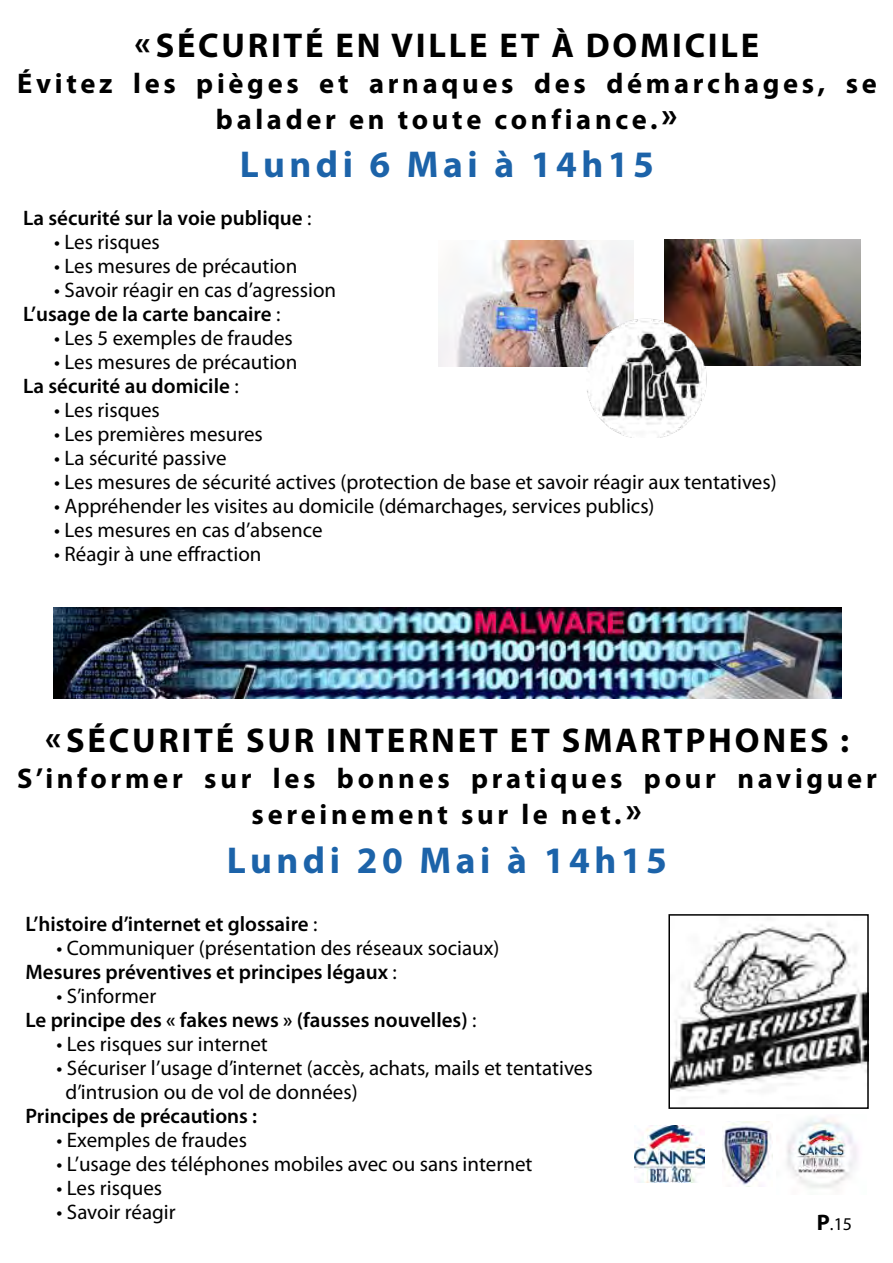
<style>
.page{position:relative;width:893px;height:1263px;background:#fff}
.page>*{position:absolute;margin:0;border:0;box-sizing:border-box;transform-origin:0 0}
.t1{font:700 37.5px "Myriad Pro";letter-spacing:.12em;color:#1c63a9}
.t2{font:700 34.5px "Myriad Pro";letter-spacing:.08em;color:#000}
.t3{font:700 28.5px/36px "Myriad Pro";letter-spacing:.13em;color:#000;text-align:center}
.t4{font:21px/24px "Myriad Pro";color:#000}
.t5{font:600 21px/24px "Myriad Pro";color:#000}
.t6{font:18px "Myriad Pro";color:#000}
.s1{font-size:34.5px}
.s2{font-weight:400}
.s3{font-weight:600}
.s4{font-weight:700;font-size:22.5px}
</style>
<div class="page">
<img style="left:634px;top:1126px;width:70px;height:56px">
<img style="left:787px;top:1118px;width:71px;height:70px">
<img style="left:722px;top:1122px;width:50px;height:63px">
<img style="left:54px;top:607px;width:787px;height:91px">
<img style="left:665px;top:239px;width:195px;height:127px">
<img style="left:438px;top:240px;width:196px;height:127px">
<img style="left:586px;top:312px;width:128px;height:125px">
<img style="left:671px;top:922px;width:195px;height:171px">
<div style="left:668px;top:914px;width:201px;height:195px;border:2px solid #000"></div>
<h2 class="t2" style="left:134px;top:23px;width:626px">«SÉCURITÉ EN VILLE ET À DOMICILE</h2>
<h3 class="t3" style="left:17px;top:65px;width:861px">Évitez les pièges et arnaques des démarchages, se balader en toute confiance.<span class="s1">»</span></h3>
<h1 class="t1" style="left:240px;top:140px;width:416px">Lundi 6 Mai à 14h15</h1>
<p class="t5" style="left:23px;top:206px;width:290px">La sécurité sur la voie publique <span class="s2">:</span></p>
<p class="t4" style="left:54px;top:230px;width:107px">• Les risques</p>
<p class="t4" style="left:54px;top:254px;width:245px">• Les mesures de précaution</p>
<p class="t4" style="left:23px;top:278px;width:315px;text-indent:31px">• Savoir réagir en cas d’agression<br><span class="s3">L’usage de la carte bancaire</span> :</p>
<p class="t4" style="left:54px;top:326px;width:240px">• Les 5 exemples de fraudes</p>
<p class="t4" style="left:23px;top:350px;width:276px;text-indent:31px">• Les mesures de précaution<br><span class="s3">La sécurité au domicile</span> :</p>
<p class="t4" style="left:54px;top:398px;width:107px">• Les risques</p>
<p class="t4" style="left:54px;top:422px;width:210px">• Les premières mesures</p>
<p class="t4" style="left:54px;top:446px;width:174px">• La sécurité passive</p>
<p class="t4" style="left:54px;top:470px;width:724px">• Les mesures de sécurité actives (protection de base et savoir réagir aux tentatives)</p>
<p class="t4" style="left:54px;top:494px;width:602px">• Appréhender les visites au domicile (démarchages, services publics)</p>
<p class="t4" style="left:54px;top:518px;width:270px">• Les mesures en cas d’absence</p>
<p class="t4" style="left:54px;top:542px;width:209px">• Réagir à une effraction</p>
<h2 class="t2" style="left:45px;top:718px;width:806px">«SÉCURITÉ SUR INTERNET ET SMARTPHONES :</h2>
<h3 class="t3" style="left:17px;top:760px;width:861px">S’informer sur les bonnes pratiques pour naviguer sereinement sur le net.<span class="s1">»</span></h3>
<h1 class="t1" style="left:227px;top:835px;width:442px">Lundi 20 Mai à 14h15</h1>
<p class="t5" style="left:25px;top:912px;width:294px">L’histoire d’internet et glossaire <span class="s2">:</span></p>
<p class="t4" style="left:25px;top:936px;width:475px;text-indent:31px">• Communiquer (présentation des réseaux sociaux)<br><span class="s3">Mesures préventives et principes légaux</span> :</p>
<p class="t5" style="left:25px;top:984px;width:453px;text-indent:31px"><span class="s2">• S’informer<br></span>Le principe des « fakes news » (fausses nouvelles) <span class="s2">:</span></p>
<p class="t4" style="left:57px;top:1032px;width:213px">• Les risques sur internet</p>
<p class="t4" style="left:65px;top:1056px;width:529px;text-indent:-9px">• Sécuriser l’usage d’internet (accès, achats, mails et tentatives d’intrusion ou de vol de données)</p>
<p class="t5" style="left:25px;top:1104px;width:233px">Principes de précautions :</p>
<p class="t4" style="left:57px;top:1128px;width:192px">• Exemples de fraudes</p>
<p class="t4" style="left:57px;top:1152px;width:477px">• L’usage des téléphones mobiles avec ou sans internet</p>
<p class="t4" style="left:57px;top:1176px;width:107px">• Les risques</p>
<p class="t4" style="left:57px;top:1200px;width:121px">• Savoir réagir</p>
<p class="t6" style="left:817px;top:1213px;width:37px"><span class="s4">P</span>.15</p>
</div>
